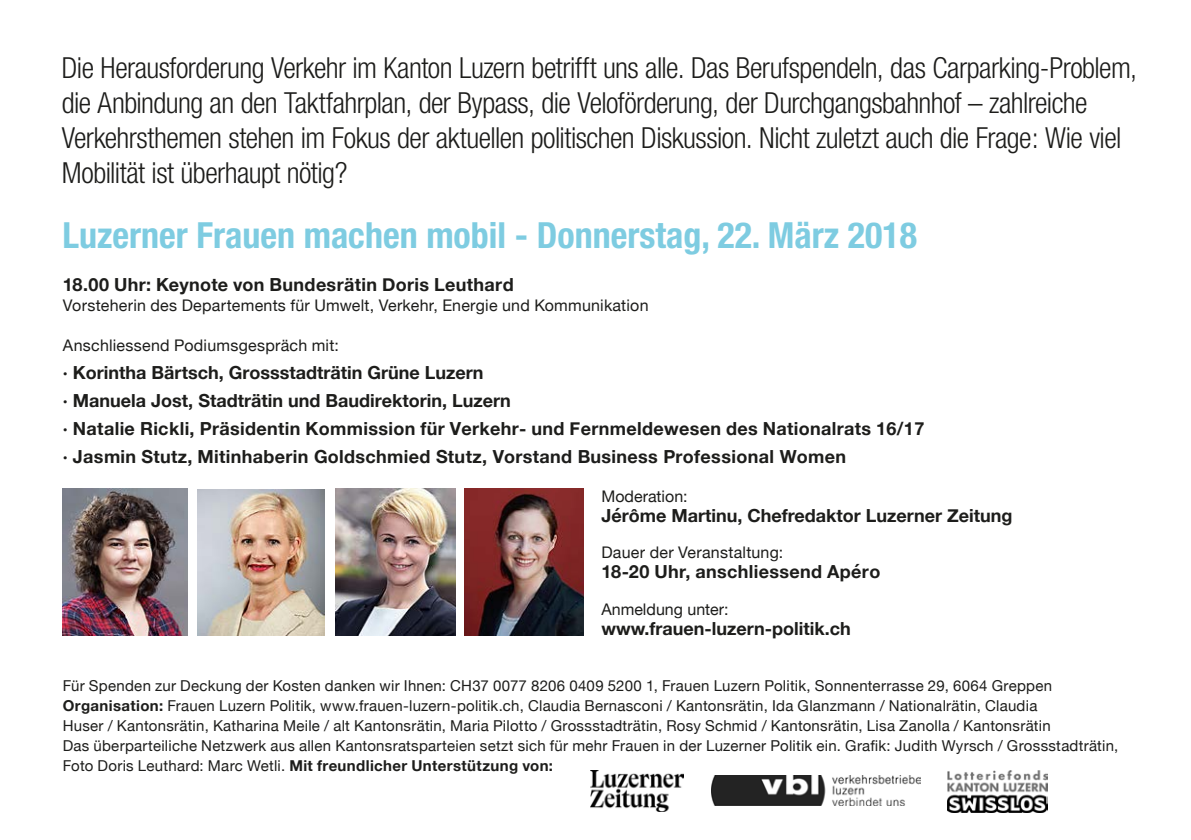
<style>
.page{position:relative;width:1191px;height:840px;background:#fff}
.page>*{position:absolute;margin:0;border:0;box-sizing:border-box;transform-origin:0 0}
.t1{font:700 condensed 36px "Helvetica Neue";color:#7ecce1}
.t2{font:300 condensed 29px/34.8px "Helvetica Neue";letter-spacing:-.02em;color:#1d1d1b}
.t3{font:700 18px/28px "Helvetica Neue";letter-spacing:.02em;color:#1d1d1b}
.t4{font:700 18px "Helvetica Neue";color:#1d1d1b}
.t5{font:16px "Helvetica Neue";letter-spacing:.015em;color:#1d1d1b}
.t6{font:15px/20px "Helvetica Neue";letter-spacing:.02em;color:#1d1d1b}
.s1{font-weight:700}
</style>
<div class="page">
<img style="left:197px;top:489px;width:127px;height:146px">
<img style="left:63px;top:488px;width:125px;height:147px">
<img style="left:335px;top:488px;width:120px;height:147px">
<img style="left:590px;top:770px;width:93px;height:41px">
<img style="left:711px;top:775px;width:209px;height:30px">
<img style="left:947px;top:770px;width:100px;height:41px">
<img style="left:465px;top:488px;width:119px;height:147px">
<p class="t2" style="left:62px;top:50px;width:1076px">Die Herausforderung Verkehr im Kanton Luzern betrifft uns alle. Das Berufspendeln, das Carparking-Problem, die Anbindung an den Taktfahrplan, der Bypass, die Veloförderung, der Durchgangsbahnhof – zahlreiche Verkehrsthemen stehen im Fokus der aktuellen politischen Diskussion. Nicht zuletzt auch die Frage: Wie viel Mobilität ist überhaupt nötig?</p>
<h1 class="t1" style="left:62px;top:213px;width:856px">Luzerner Frauen machen mobil - Donnerstag, 22. März 2018</h1>
<p class="t3" style="left:63px;top:271px;width:452px">18.00 Uhr: Keynote von Bundesrätin Doris Leuthard</p>
<p class="t5" style="left:63px;top:294px;width:587px">Vorsteherin des Departements für Umwelt, Verkehr, Energie und Kommunikation</p>
<p class="t5" style="left:63px;top:334px;width:277px">Anschliessend Podiumsgespräch mit:</p>
<p class="t3" style="left:63px;top:359px;width:863px">· Korintha Bärtsch, Grossstadträtin Grüne Luzern<br>· Manuela Jost, Stadträtin und Baudirektorin, Luzern<br>· Natalie Rickli, Präsidentin Kommission für Verkehr- und Fernmeldewesen des Nationalrats 16/17 · Jasmin Stutz, Mitinhaberin Goldschmied Stutz, Vorstand Business Professional Women</p>
<p class="t5" style="left:601px;top:485px;width:88px">Moderation:</p>
<p class="t4" style="left:601px;top:501px;width:413px">Jérôme Martinu, Chefredaktor Luzerner Zeitung</p>
<p class="t5" style="left:601px;top:541px;width:183px">Dauer der Veranstaltung:</p>
<p class="t3" style="left:601px;top:558px;width:280px">18-20 Uhr, anschliessend Apéro</p>
<p class="t5" style="left:601px;top:597px;width:129px">Anmeldung unter:</p>
<p class="t4" style="left:601px;top:613px;width:251px">www.frauen-luzern-politik.ch</p>
<p class="t6" style="left:63px;top:676px;width:1057px">Für Spenden zur Deckung der Kosten danken wir Ihnen: CH37 0077 8206 0409 5200 1, Frauen Luzern Politik, Sonnenterrasse 29, 6064 Greppen <span class="s1">Organisation:</span> Frauen Luzern Politik, www.frauen-luzern-politik.ch, Claudia Bernasconi / Kantonsrätin, Ida Glanzmann / Nationalrätin, Claudia<br>Huser / Kantonsrätin, Katharina Meile / alt Kantonsrätin, Maria Pilotto / Grossstadträtin, Rosy Schmid / Kantonsrätin, Lisa Zanolla / Kantonsrätin<br>Das überparteiliche Netzwerk aus allen Kantonsratsparteien setzt sich für mehr Frauen in der Luzerner Politik ein. Grafik: Judith Wyrsch / Grossstadträtin, Foto Doris Leuthard: Marc Wetli. <span class="s1">Mit freundlicher Unterstützung von:</span></p>
</div>
